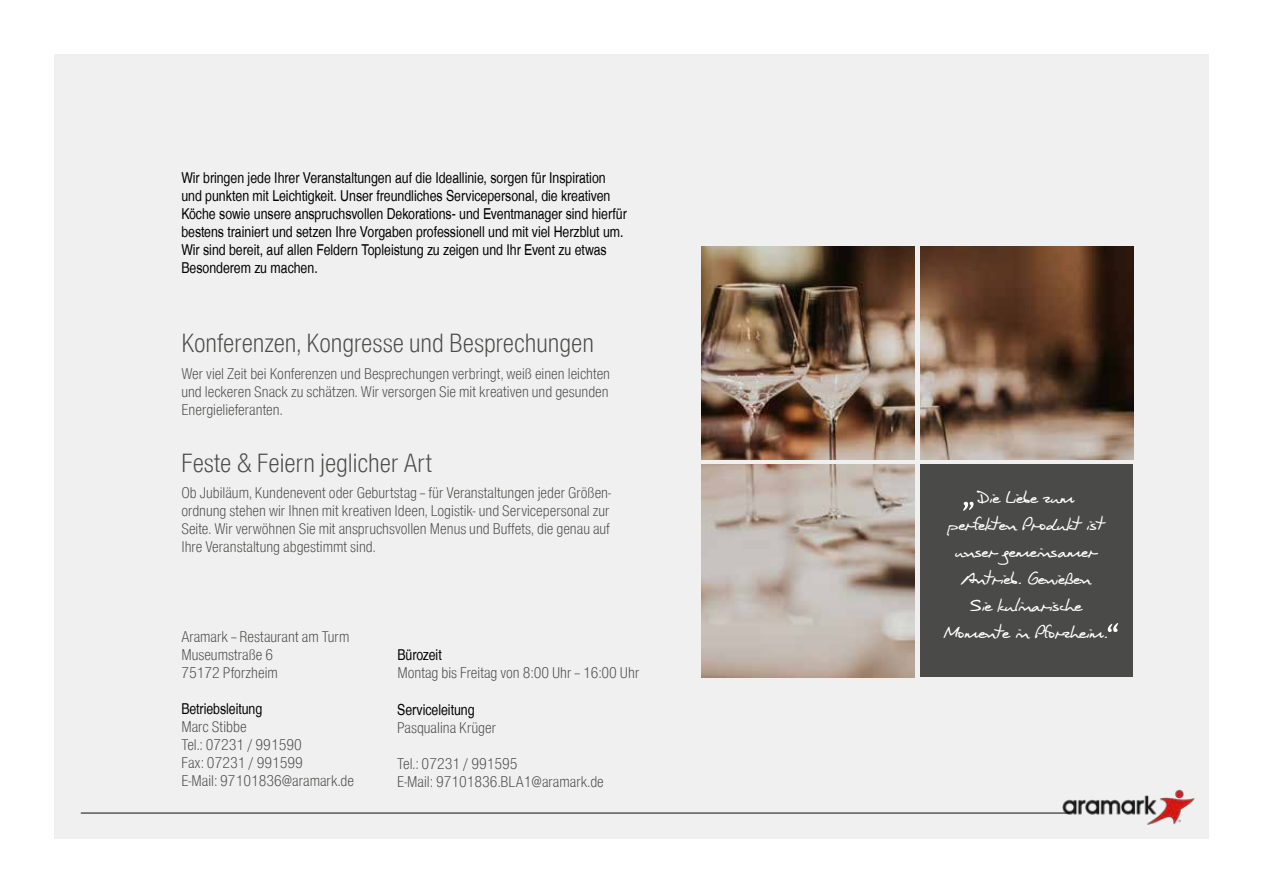
<style>
.page{position:relative;width:1263px;height:893px;background:#fff}
.page>*{position:absolute;margin:0;border:0;box-sizing:border-box;transform-origin:0 0}
.t1{font:300 25.5px "Nimbus San Con L";color:#4a4a49}
.t2{font:18px/27px "Harald Handwriting";color:#fff;text-align:center}
.t3{font:300 15px/18px "Nimbus San Con L";color:#4a4a49}
.t4{font:15px/18px "Nimbus San Con L";color:#000}
</style>
<div class="page">
<div style="left:54px;top:54px;width:1154px;height:785px;background:#f0f0f0"></div>
<img style="left:1062px;top:789px;width:133px;height:36px">
<hr style="left:81px;top:812px;width:988px;height:2px;background:#000">
<img style="left:921px;top:247px;width:212px;height:212px">
<img style="left:702px;top:247px;width:212px;height:212px">
<img style="left:702px;top:465px;width:212px;height:212px">
<div style="left:921px;top:465px;width:212px;height:212px;background:#4a4a49"></div>
<svg style="left:963px;top:502px;width:10px;height:9px"></svg>
<svg style="left:1108px;top:623px;width:10px;height:9px"></svg>
<p class="t4" style="left:181px;top:168px;width:447px">Wir bringen jede Ihrer Veranstaltungen auf die Ideallinie, sorgen für Inspiration und punkten mit Leichtigkeit. Unser freundliches Servicepersonal, die kreativen Köche sowie unsere anspruchsvollen Dekorations- und Eventmanager sind hierfür bestens trainiert und setzen Ihre Vorgaben professionell und mit viel Herzblut um.<br>Wir sind bereit, auf allen Feldern Topleistung zu zeigen und Ihr Event zu etwas Besonderem zu machen.</p>
<h1 class="t1" style="left:181px;top:325px;width:414px">Konferenzen, Kongresse und Besprechungen</h1>
<p class="t3" style="left:181px;top:364px;width:430px;text-align:justify">Wer viel Zeit bei Konferenzen und Besprechungen verbringt, weiß einen leichten und leckeren Snack zu schätzen. Wir versorgen Sie mit kreativen und gesunden Energielieferanten.</p>
<h1 class="t1" style="left:181px;top:445px;width:252px">Feste &amp; Feiern jeglicher Art</h1>
<p class="t3" style="left:181px;top:483px;width:431px;text-align:justify">Ob Jubiläum, Kundenevent oder Geburtstag–für Veranstaltungen jeder Größen&shy;ordnung stehen wir Ihnen mit kreativen Ideen, Logistik- und Servicepersonal zur Seite. Wir verwöhnen Sie mit anspruchsvollen Menus und Buffets, die genau auf Ihre Veranstaltung abgestimmt sind.</p>
<p class="t3" style="left:181px;top:627px;width:170px">Aramark–Restaurant am Turm<br>Museumstraße 6</p>
<p class="t4" style="left:397px;top:645px;width:46px">Bürozeit</p>
<p class="t3" style="left:181px;top:663px;width:98px">75172 Pforzheim</p>
<p class="t3" style="left:397px;top:663px;width:244px">Montag bis Freitag von 8:00 Uhr–16:00 Uhr</p>
<p class="t4" style="left:181px;top:699px;width:82px">Betriebsleitung</p>
<p class="t3" style="left:181px;top:717px;width:174px">Marc Stibbe<br>Tel.: 07231 / 991590<br>Fax: 07231 / 991599<br>E-Mail: 97101836@aramark.de</p>
<p class="t4" style="left:397px;top:700px;width:79px">Serviceleitung</p>
<p class="t3" style="left:397px;top:718px;width:100px">Pasqualina Krüger</p>
<p class="t3" style="left:397px;top:754px;width:208px">Tel.: 07231 / 991595<br>E-Mail: 97101836.BLA1@aramark.de</p>
<p class="t2" style="left:944px;top:483px;width:165px">Die Liebe zum perfekten Produkt ist unser gemeinsamer<br>Antrieb. Genießen<br>Sie kulinarische<br>Momente in Pforzheim.</p>
</div>
